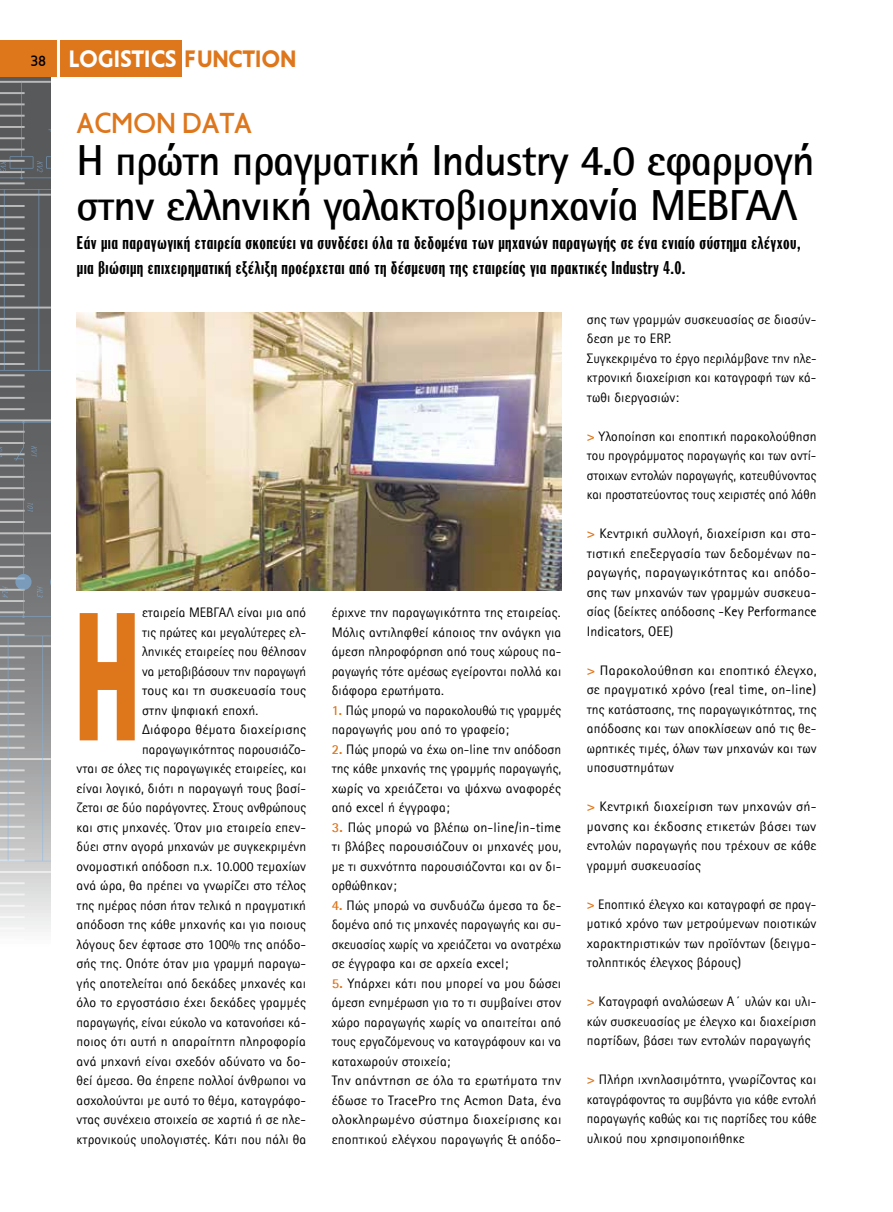
<style>
.page{position:relative;width:893px;height:1212px;background:#fff}
.page>*{position:absolute;margin:0;border:0;box-sizing:border-box;transform-origin:0 0}
.t1{font:900 178.8px "DIN Greek";color:#de761c;scale:.57 1}
.t2{font:700 43.5px/45px "Rotis Sans Hel";letter-spacing:-.02em;color:#000}
.t3{font:500 29.25px "PF Transport";letter-spacing:-.015em;color:#de761c;scale:.95 1}
.t4{font:24px "PF Transport S Caps Os F Black";letter-spacing:-.015em;color:#fff;scale:.95 1}
.t5{font:18px/25.5px "CF Frame";letter-spacing:-.015em;color:#000}
.t6{font:13.8px/19.5px "Rotis Sans Hel";letter-spacing:.01em;color:#000;text-align:justify}
.s1{font-family:"PF Transport";font-weight:500;font-size:15px;color:#000}
.s2{color:#de761c}
.s3{font-weight:700;color:#de761c}
.s4{font-weight:800;color:#de761c}
</style>
<div class="page">
<svg style="left:0;top:77px;width:51px;height:4px"></svg>
<svg style="left:0;top:861px;width:51px;height:71px"></svg>
<svg style="left:0;top:81px;width:51px;height:780px;background:#7b7d80"></svg>
<div style="left:0;top:40px;width:181px;height:37px;background:#de761c"></div>
<hr style="left:57px;top:37px;width:3px;height:42px;background:#fff">
<img style="left:77px;top:313px;width:484px;height:278px">
<h3 class="t4" style="left:30px;top:45px;width:282px"><span class="s1">38</span> LOGISTICS <span class="s2">FUNCTION</span></h3>
<h3 class="t3" style="left:77px;top:107px;width:186px">ACMON DATA</h3>
<h2 class="t2" style="left:77px;top:139px;width:739px">Η πρώτη πραγματική Industry 4.0 εφαρμογή στην ελληνική γαλακτοβιομηχανία ΜΕΒΓΑΛ</h2>
<h3 class="t5" style="left:77px;top:230px;width:726px">Εάν μια παραγωγική εταιρεία σκοπεύει να συνδέσει όλα τα δεδομένα των μηχανών παραγωγής σε ένα ενιαίο σύστημα ελέγχου, μια βιώσιμη επιχειρηματική εξέλιξη προέρχεται από τη δέσμευση της εταιρείας για πρακτικές Industry 4.0.</h3>
<p class="t6" style="left:142px;top:603px;width:166px">εταιρεία ΜΕΒΓΑΛ είναι μια από</p>
<p class="t6" style="left:142px;top:622px;width:166px">τις πρώτες και μεγαλύτερες ελ-</p>
<p class="t6" style="left:142px;top:642px;width:166px">ληνικές εταιρείες που θέλησαν</p>
<p class="t6" style="left:142px;top:661px;width:166px">να μεταβιβάσουν την παραγωγή</p>
<p class="t6" style="left:142px;top:681px;width:166px">τους και τη συσκευασία τους</p>
<p class="t6" style="left:142px;top:700px;width:118px">στην ψηφιακή εποχή.</p>
<p class="t6" style="left:142px;top:720px;width:165px">Διάφορα θέματα διαχείρισης</p>
<p class="t6" style="left:142px;top:739px;width:166px">παραγωγικότητας παρουσιάζο-</p>
<p class="t6" style="left:77px;top:759px;width:231px">νται σε όλες τις παραγωγικές εταιρείες, και</p>
<p class="t6" style="left:77px;top:778px;width:231px">είναι λογικό, διότι η παραγωγή τους βασί-</p>
<p class="t6" style="left:77px;top:798px;width:231px">ζεται σε δύο παράγοντες. Στους ανθρώπους</p>
<p class="t6" style="left:77px;top:817px;width:231px">και στις μηχανές. Όταν μια εταιρεία επεν-</p>
<p class="t6" style="left:77px;top:837px;width:231px">δύει στην αγορά μηχανών με συγκεκριμένη</p>
<p class="t6" style="left:77px;top:856px;width:231px">ονομαστική απόδοση π.χ. 10.000 τεμαχίων</p>
<p class="t6" style="left:77px;top:876px;width:231px">ανά ώρα, θα πρέπει να γνωρίζει στο τέλος</p>
<p class="t6" style="left:77px;top:895px;width:231px">της ημέρας πόση ήταν τελικά η πραγματική</p>
<p class="t6" style="left:77px;top:915px;width:231px">απόδοση της κάθε μηχανής και για ποιους</p>
<p class="t6" style="left:77px;top:934px;width:231px">λόγους δεν έφτασε στο 100% της απόδο-</p>
<p class="t6" style="left:77px;top:954px;width:231px">σής της. Οπότε όταν μια γραμμή παραγω-</p>
<p class="t6" style="left:77px;top:973px;width:231px">γής αποτελείται από δεκάδες μηχανές και</p>
<p class="t6" style="left:77px;top:993px;width:231px">όλο το εργοστάσιο έχει δεκάδες γραμμές</p>
<p class="t6" style="left:77px;top:1012px;width:231px">παραγωγής, είναι εύκολο να κατανοήσει κά-</p>
<p class="t6" style="left:77px;top:1032px;width:231px">ποιος ότι αυτή η απαραίτητη πληροφορία</p>
<p class="t6" style="left:77px;top:1051px;width:231px">ανά μηχανή είναι σχεδόν αδύνατο να δο-</p>
<p class="t6" style="left:77px;top:1071px;width:231px">θεί άμεσα. Θα έπρεπε πολλοί άνθρωποι να</p>
<p class="t6" style="left:77px;top:1090px;width:231px">ασχολούνται με αυτό το θέμα, καταγράφο-</p>
<p class="t6" style="left:77px;top:1110px;width:231px">ντας συνέχεια στοιχεία σε χαρτιά ή σε ηλε-</p>
<p class="t6" style="left:77px;top:1129px;width:231px">κτρονικούς υπολογιστές. Κάτι που πάλι θα</p>
<h1 class="t1" style="left:72px;top:568px;width:124px">H</h1>
<p class="t6" style="left:332px;top:603px;width:231px">έριχνε την παραγωγικότητα της εταιρείας.<br>Μόλις αντιληφθεί κάποιος την ανάγκη για άμεση πληροφόρηση από τους χώρους πα&shy;ραγωγής τότε αμέσως εγείρονται πολλά και διάφορα ερωτήματα.</p>
<p class="t6" style="left:332px;top:700px;width:231px"><span class="s3">1.</span> Πώς μπορώ να παρακολουθώ τις γραμμές παραγωγής μου από το γραφείο;</p>
<p class="t6" style="left:332px;top:739px;width:231px"><span class="s3">2.</span> Πώς μπορώ να έχω on-line την απόδοση της κάθε μηχανής της γραμμής παραγωγής, χωρίς να χρειάζεται να ψάχνω αναφορές από excel ή έγγραφα;</p>
<p class="t6" style="left:332px;top:817px;width:231px"><span class="s3">3.</span> Πώς μπορώ να βλέπω on-line/in-time τι βλάβες παρουσιάζουν οι μηχανές μου, με τι συχνότητα παρουσιάζονται και αν δι&shy;ορθώθηκαν;</p>
<p class="t6" style="left:332px;top:895px;width:231px"><span class="s3">4.</span> Πώς μπορώ να συνδυάζω άμεσα τα δε&shy;δομένα από τις μηχανές παραγωγής και συ&shy;σκευασίας χωρίς να χρειάζεται να ανατρέχω σε έγγραφα και σε αρχεία excel;</p>
<p class="t6" style="left:332px;top:973px;width:231px;text-align:left"><span class="s3">5.</span> Υπάρχει κάτι που μπορεί να μου δώσει άμεση ενημέρωση για το τι συμβαίνει στον χώρο παραγωγής χωρίς να απαιτείται από τους εργαζόμενους να καταγράφουν και να καταχωρούν στοιχεία;<br>Tην απάντηση σε όλα τα ερωτήματα την έδωσε το TracePro της Acmon Data, ένα ολοκληρωμένο σύστημα διαχείρισης και εποπτικού ελέγχου παραγωγής &amp; απόδο-</p>
<p class="t6" style="left:587px;top:309px;width:231px;text-align:left">σης των γραμμών συσκευασίας σε διασύν&shy;δεση με το ERP.<br>Συγκεκριμένα το έργο περιλάμβανε την ηλε&shy;κτρονική διαχείριση και καταγραφή των κά&shy;τωθι διεργασιών:</p>
<p class="t6" style="left:587px;top:426px;width:231px"><span class="s4">&gt;</span> Υλοποίηση και εποπτική παρακολούθηση του προγράμματος παραγωγής και των αντί&shy;στοιχων εντολών παραγωγής, κατευθύνοντας και προστατεύοντας τους χειριστές από λάθη</p>
<p class="t6" style="left:587px;top:524px;width:231px"><span class="s4">&gt;</span> Κεντρική συλλογή, διαχείριση και στα&shy;τιστική επεξεργασία των δεδομένων πα&shy;ραγωγής, παραγωγικότητας και απόδο&shy;σης των μηχανών των γραμμών συσκευα&shy;σίας (δείκτες απόδοσης -Key Performance Indicators, OEE)</p>
<p class="t6" style="left:587px;top:660px;width:231px"><span class="s4">&gt;</span> Παρακολούθηση και εποπτικό έλεγχο, σε πραγματικό χρόνο (real time, on-line) της κατάστασης, της παραγωγικότητας, της απόδοσης και των αποκλίσεων από τις θε&shy;ωρητικές τιμές, όλων των μηχανών και των υποσυστημάτων</p>
<p class="t6" style="left:587px;top:797px;width:231px"><span class="s4">&gt;</span> Κεντρική διαχείριση των μηχανών σή&shy;μανσης και έκδοσης ετικετών βάσει των εντολών παραγωγής που τρέχουν σε κάθε γραμμή συσκευασίας</p>
<p class="t6" style="left:587px;top:894px;width:231px"><span class="s4">&gt;</span> Εποπτικό έλεγχο και καταγραφή σε πραγ&shy;ματικό χρόνο των μετρούμενων ποιοτικών χαρακτηριστικών των προϊόντων (δειγμα&shy;τοληπτικός έλεγχος βάρους)</p>
<p class="t6" style="left:587px;top:992px;width:231px"><span class="s4">&gt;</span> Καταγραφή αναλώσεων Α΄ υλών και υλι&shy;κών συσκευασίας με έλεγχο και διαχείριση παρτίδων, βάσει των εντολών παραγωγής</p>
<p class="t6" style="left:587px;top:1070px;width:231px"><span class="s4">&gt;</span> Πλήρη ιχνηλασιμότητα, γνωρίζοντας και καταγράφοντας τα συμβάντα για κάθε εντολή παραγωγής καθώς και τις παρτίδες του κάθε υλικού που χρησιμοποιήθηκε</p>
</div>
